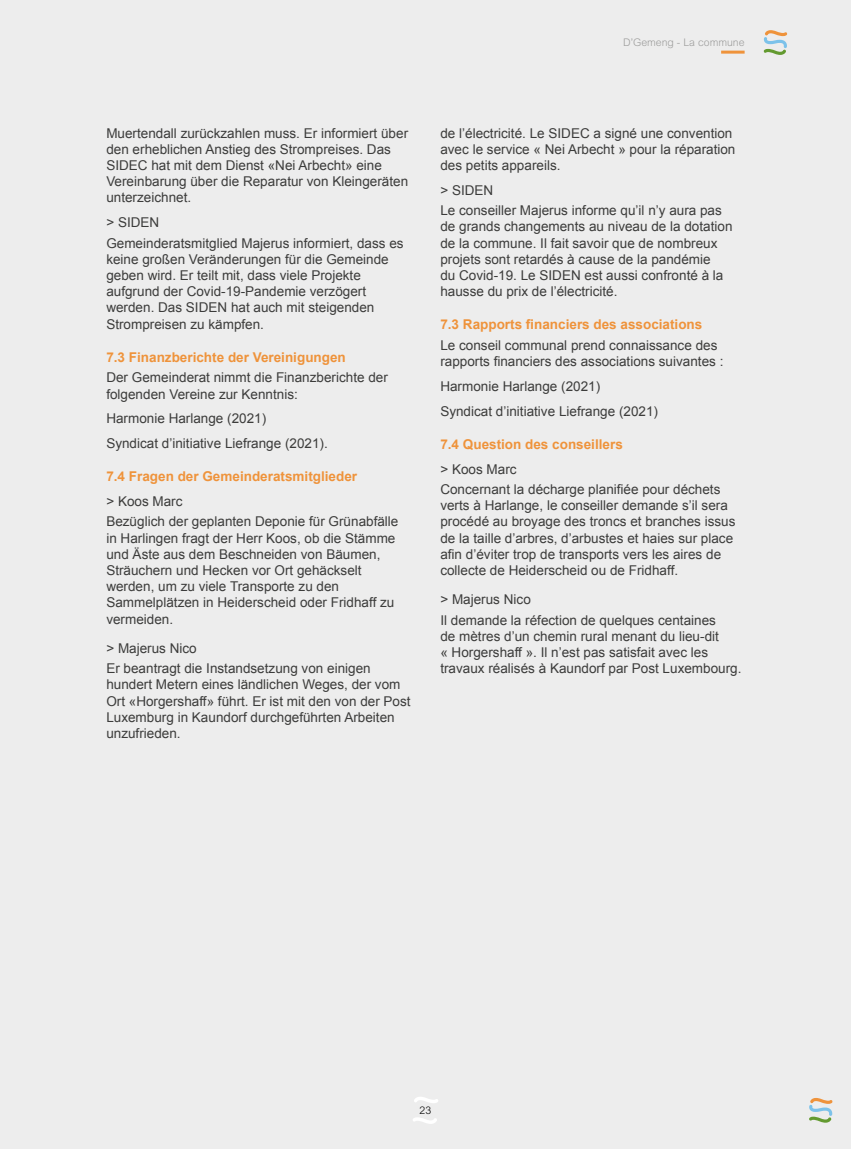
<style>
.page{position:relative;width:851px;height:1149px;background:#fff}
.page>*{position:absolute;margin:0;border:0;box-sizing:border-box;transform-origin:0 0}
.t1{font:13.5px/16.2px "Arial";color:#3c3c3b}
.t2{font:700 13.5px "Arial";color:#ef933b}
.t3{font:300 10.5px "Arial MT Std";color:#9d9d9c}
.t4{font:300 10.5px "Arial MT Std";color:#000}
</style>
<div class="page">
<div style="left:0;top:0;width:850px;height:1148px;background:#ededed"></div>
<svg style="left:763px;top:30px;width:24px;height:25px"></svg>
<svg style="left:809px;top:1098px;width:23px;height:24px"></svg>
<svg style="left:414px;top:1097px;width:24px;height:5px"></svg>
<svg style="left:413px;top:1117px;width:24px;height:6px"></svg>
<hr style="left:721px;top:51px;width:23px;height:3px;background:#ef933b">
<p class="t3" style="left:623px;top:37px;width:123px">D’Gemeng - La commune</p>
<p class="t1" style="left:106px;top:125px;width:303px">Muertendall zurückzahlen muss. Er informiert über den erheblichen Anstieg des Strompreises. Das SIDEC hat mit dem Dienst «Nei Arbecht» eine Vereinbarung über die Reparatur von Kleingeräten unterzeichnet.</p>
<p class="t1" style="left:106px;top:212px;width:299px;line-height:20.4px">&gt; SIDEN<br>Gemeinderatsmitglied Majerus informiert, dass es</p>
<p class="t1" style="left:106px;top:251px;width:284px">keine großen Veränderungen für die Gemeinde geben wird. Er teilt mit, dass viele Projekte aufgrund der Covid-19-Pandemie verzögert werden. Das SIDEN hat auch mit steigenden Strompreisen zu kämpfen.</p>
<p class="t2" style="left:106px;top:348px;width:241px">7.3 Finanzberichte der Vereinigungen</p>
<p class="t1" style="left:106px;top:369px;width:283px">Der Gemeinderat nimmt die Finanzberichte der folgenden Vereine zur Kenntnis:</p>
<p class="t1" style="left:106px;top:406px;width:223px;line-height:24.8px">Harmonie Harlange (2021)<br>Syndicat d’initiative Liefrange (2021).</p>
<p class="t2" style="left:106px;top:467px;width:252px">7.4 Fragen der Gemeinderatsmitglieder</p>
<p class="t1" style="left:106px;top:491px;width:293px;line-height:20.4px">&gt; Koos Marc<br>Bezüglich der geplanten Deponie für Grünabfälle</p>
<p class="t1" style="left:106px;top:529px;width:290px">in Harlingen fragt der Herr Koos, ob die Stämme und Äste aus dem Beschneiden von Bäumen, Sträuchern und Hecken vor Ort gehäckselt werden, um zu viele Transporte zu den Sammelplätzen in Heiderscheid oder Fridhaff zu vermeiden.</p>
<p class="t1" style="left:106px;top:637px;width:266px;line-height:20.4px">&gt; Majerus Nico<br>Er beantragt die Instandsetzung von einigen</p>
<p class="t1" style="left:106px;top:676px;width:306px">hundert Metern eines ländlichen Weges, der vom Ort «Horgershaff» führt. Er ist mit den von der Post Luxemburg in Kaundorf durchgeführten Arbeiten unzufrieden.</p>
<p class="t1" style="left:440px;top:125px;width:296px">de l’électricité. Le SIDEC a signé une convention avec le service « Nei Arbecht » pour la réparation des petits appareils.</p>
<p class="t1" style="left:440px;top:180px;width:283px;line-height:20.4px">&gt; SIDEN<br>Le conseiller Majerus informe qu’il n’y aura pas</p>
<p class="t1" style="left:440px;top:218px;width:293px">de grands changements au niveau de la dotation de la commune. Il fait savoir que de nombreux projets sont retardés à cause de la pandémie<br>du Covid-19. Le SIDEN est aussi confronté à la hausse du prix de l’électricité.</p>
<p class="t2" style="left:440px;top:316px;width:263px">7.3 Rapports financiers des associations</p>
<p class="t1" style="left:440px;top:337px;width:284px">Le conseil communal prend connaissance des rapports financiers des associations suivantes :</p>
<p class="t1" style="left:440px;top:374px;width:219px;line-height:24.8px">Harmonie Harlange (2021)<br>Syndicat d’initiative Liefrange (2021)</p>
<p class="t2" style="left:440px;top:435px;width:184px">7.4 Question des conseillers</p>
<p class="t1" style="left:440px;top:458px;width:281px;line-height:20.4px">&gt; Koos Marc<br>Concernant la décharge planifiée pour déchets</p>
<p class="t1" style="left:440px;top:497px;width:296px">verts à Harlange, le conseiller demande s’il sera procédé au broyage des troncs et branches issus de la taille d’arbres, d’arbustes et haies sur place afin d’éviter trop de transports vers les aires de collecte de Heiderscheid ou de Fridhaff.</p>
<p class="t1" style="left:440px;top:589px;width:277px;line-height:20.4px">&gt; Majerus Nico<br>Il demande la réfection de quelques centaines</p>
<p class="t1" style="left:440px;top:628px;width:302px">de mètres d’un chemin rural menant du lieu-dit<br>« Horgershaff ». Il n’est pas satisfait avec les travaux réalisés à Kaundorf par Post Luxembourg.</p>
<p class="t4" style="left:419px;top:1103px;width:13px">23</p>
</div>
